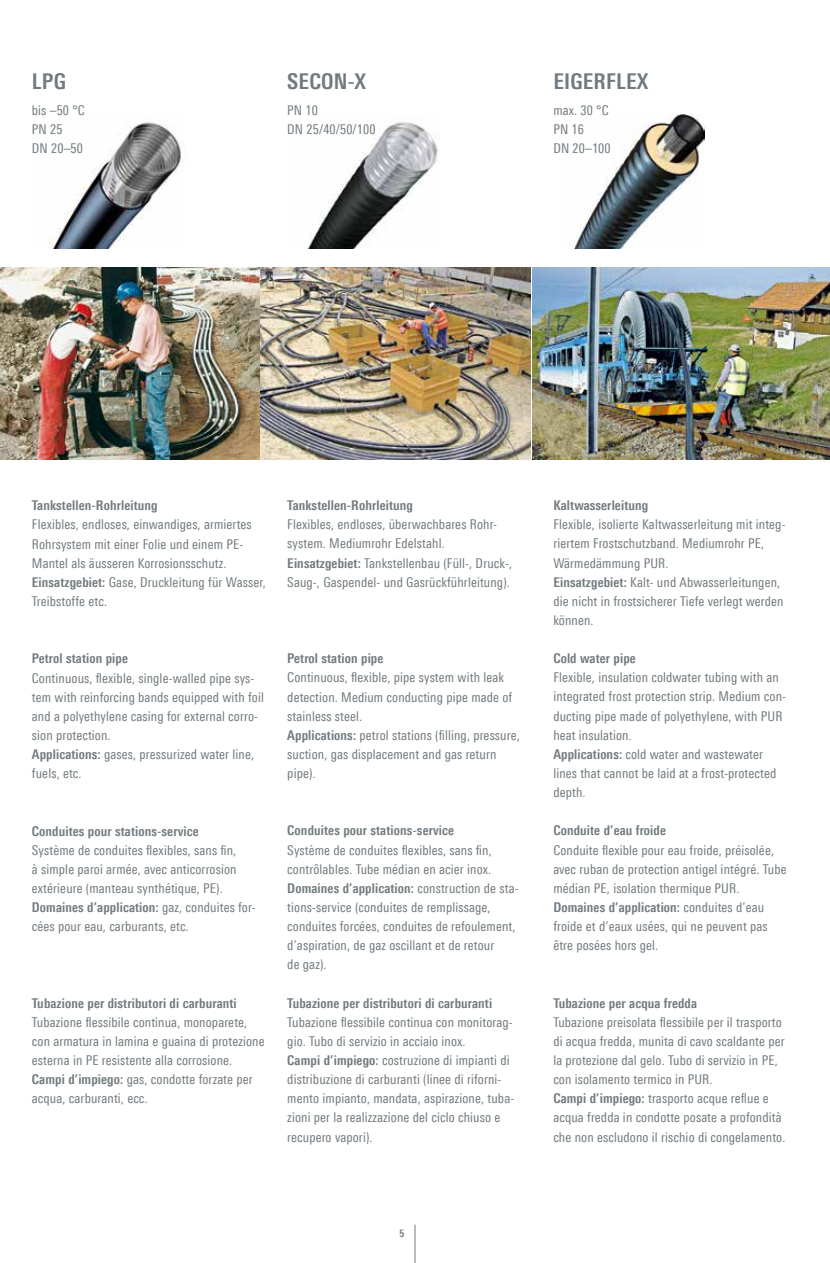
<style>
.page{position:relative;width:830px;height:1263px;background:#fff}
.page>*{position:absolute;margin:0;border:0;box-sizing:border-box;transform-origin:0 0}
.t1{font:700 21.75px "Linotype Univers 620 Cn";letter-spacing:.01em;color:#727a7f}
.t2{font:13.5px/19.2px "Linotype Univers 420 Cn";letter-spacing:.01em;color:#727a7f}
.t3{font:700 13.5px "Linotype Univers 620 Cn";letter-spacing:.01em;color:#727a7f}
.t4{font:700 10.5px "Linotype Univers 620 Cn";color:#727a7f}
.s1{font-family:"Linotype Univers 620 Cn";font-weight:700}
.s2{font-family:"Linotype Univers 420 Cn";font-weight:400}
</style>
<div class="page">
<hr style="left:414px;top:1225px;width:1px;height:38px;background:#727a7f">
<img style="left:573px;top:114px;width:131px;height:135px">
<img style="left:307px;top:122px;width:131px;height:127px">
<img style="left:48px;top:122px;width:136px;height:127px">
<img style="left:261px;top:268px;width:568px;height:191px">
<img style="left:0;top:268px;width:259px;height:191px">
<h1 class="t1" style="left:32px;top:69px;width:35px">LPG</h1>
<p class="t2" style="left:32px;top:100px;width:54px">bis –50 °C<br>PN 25<br>DN 20–50</p>
<h1 class="t1" style="left:287px;top:69px;width:80px">SECON-X</h1>
<p class="t2" style="left:287px;top:100px;width:90px">PN 10<br>DN 25/40/50/100</p>
<h1 class="t1" style="left:553px;top:69px;width:96px">EIGERFLEX</h1>
<p class="t2" style="left:553px;top:100px;width:59px">max. 30 °C<br>PN 16<br>DN 20–100</p>
<p class="t3" style="left:32px;top:497px;width:127px">Tankstellen-Rohrleitung</p>
<p class="t2" style="left:32px;top:515px;width:235px">Flexibles, endloses, einwandiges, armiertes Rohrsystem mit einer Folie und einem PE-Mantel als äusseren Korrosionsschutz.<br><span class="s1">Einsatzgebiet:</span> Gase, Druckleitung für Wasser, Treibstoffe etc.</p>
<p class="t3" style="left:32px;top:650px;width:97px">Petrol station pipe</p>
<p class="t2" style="left:32px;top:668px;width:233px">Continuous, flexible, single-walled pipe sys&shy;tem with reinforcing bands equipped with foil and a polyethylene casing for external corro&shy;sion protection.<br><span class="s1">Applications:</span> gases, pressurized water line, fuels, etc.</p>
<p class="t3" style="left:32px;top:823px;width:168px">Conduites pour stations-service</p>
<p class="t2" style="left:32px;top:840px;width:206px;text-align:justify">Système de conduites flexibles, sans fin, à simple paroi armée, avec anticorrosion extérieure (manteau synthétique, PE).</p>
<p class="t3" style="left:32px;top:899px;width:225px">Domaines d’application: <span class="s2">gaz, conduites for-</span></p>
<p class="t2" style="left:32px;top:917px;width:158px">cées pour eau, carburants, etc.</p>
<p class="t3" style="left:32px;top:995px;width:206px">Tubazione per distributori di carburanti</p>
<p class="t2" style="left:32px;top:1012px;width:234px">Tubazione flessibile continua, monoparete, con armatura in lamina e guaina di protezione esterna in PE resistente alla corrosione.<br><span class="s1">Campi d’impiego:</span> gas, condotte forzate per acqua, carburanti, ecc.</p>
<p class="t3" style="left:287px;top:497px;width:127px">Tankstellen-Rohrleitung</p>
<p class="t2" style="left:287px;top:515px;width:226px">Flexibles, endloses, überwachbares Rohr&shy;system. Mediumrohr Edelstahl.<br><span class="s1">Einsatzgebiet:</span> Tankstellenbau (Füll-, Druck-, Saug-, Gaspendel- und Gasrückführleitung).</p>
<p class="t3" style="left:287px;top:650px;width:97px">Petrol station pipe</p>
<p class="t2" style="left:287px;top:668px;width:234px">Continuous, flexible, pipe system with leak detection. Medium conducting pipe made of stainless steel.<br><span class="s1">Applications:</span> petrol stations (filling, pressure, suction, gas displacement and gas return pipe).</p>
<p class="t3" style="left:287px;top:823px;width:168px">Conduites pour stations-service</p>
<p class="t2" style="left:287px;top:840px;width:206px">Système de conduites flexibles, sans fin, contrôlables. Tube médian en acier inox.</p>
<p class="t3" style="left:287px;top:880px;width:233px">Domaines d’application: <span class="s2">construction de sta-</span></p>
<p class="t2" style="left:287px;top:897px;width:230px">tions-service (conduites de remplissage, conduites forcées, conduites de refoulement, d’aspiration, de gaz oscillant et de retour<br>de gaz).</p>
<p class="t3" style="left:287px;top:995px;width:206px">Tubazione per distributori di carburanti</p>
<p class="t2" style="left:287px;top:1012px;width:228px">Tubazione flessibile continua con monitorag&shy;gio. Tubo di servizio in acciaio inox.<br><span class="s1">Campi d’impiego:</span> costruzione di impianti di distribuzione di carburanti (linee di riforni&shy;mento impianto, mandata, aspirazione, tuba&shy;zioni per la realizzazione del ciclo chiuso e recupero vapori).</p>
<p class="t3" style="left:553px;top:497px;width:96px">Kaltwasserleitung</p>
<p class="t2" style="left:553px;top:515px;width:233px">Flexible, isolierte Kaltwasserleitung mit integ&shy;riertem Frostschutzband. Mediumrohr PE, Wärmedämmung PUR.<br><span class="s1">Einsatzgebiet:</span> Kalt- und Abwasserleitungen, die nicht in frostsicherer Tiefe verlegt werden können.</p>
<p class="t3" style="left:553px;top:650px;width:84px">Cold water pipe</p>
<p class="t2" style="left:553px;top:668px;width:234px">Flexible, insulation coldwater tubing with an integrated frost protection strip. Medium con&shy;ducting pipe made of polyethylene, with PUR heat insulation.<br><span class="s1">Applications:</span> cold water and wastewater lines that cannot be laid at a frost-protected depth.</p>
<p class="t3" style="left:553px;top:822px;width:114px">Conduite d’eau froide</p>
<p class="t2" style="left:553px;top:840px;width:235px">Conduite flexible pour eau froide, préisolée, avec ruban de protection antigel intégré. Tube médian PE, isolation thermique PUR.</p>
<p class="t3" style="left:553px;top:899px;width:212px">Domaines d’application: <span class="s2">conduites d’eau</span></p>
<p class="t2" style="left:553px;top:916px;width:216px">froide et d’eaux usées, qui ne peuvent pas être posées hors gel.</p>
<p class="t3" style="left:553px;top:995px;width:145px">Tubazione per acqua fredda</p>
<p class="t2" style="left:553px;top:1012px;width:233px">Tubazione preisolata flessibile per il trasporto di acqua fredda, munita di cavo scaldante per la protezione dal gelo. Tubo di servizio in PE, con isolamento termico in PUR.<br><span class="s1">Campi d’impiego:</span> trasporto acque reflue e acqua fredda in condotte posate a profondità che non escludono il rischio di congelamento.</p>
<p class="t4" style="left:399px;top:1227px;width:6px">5</p>
</div>
